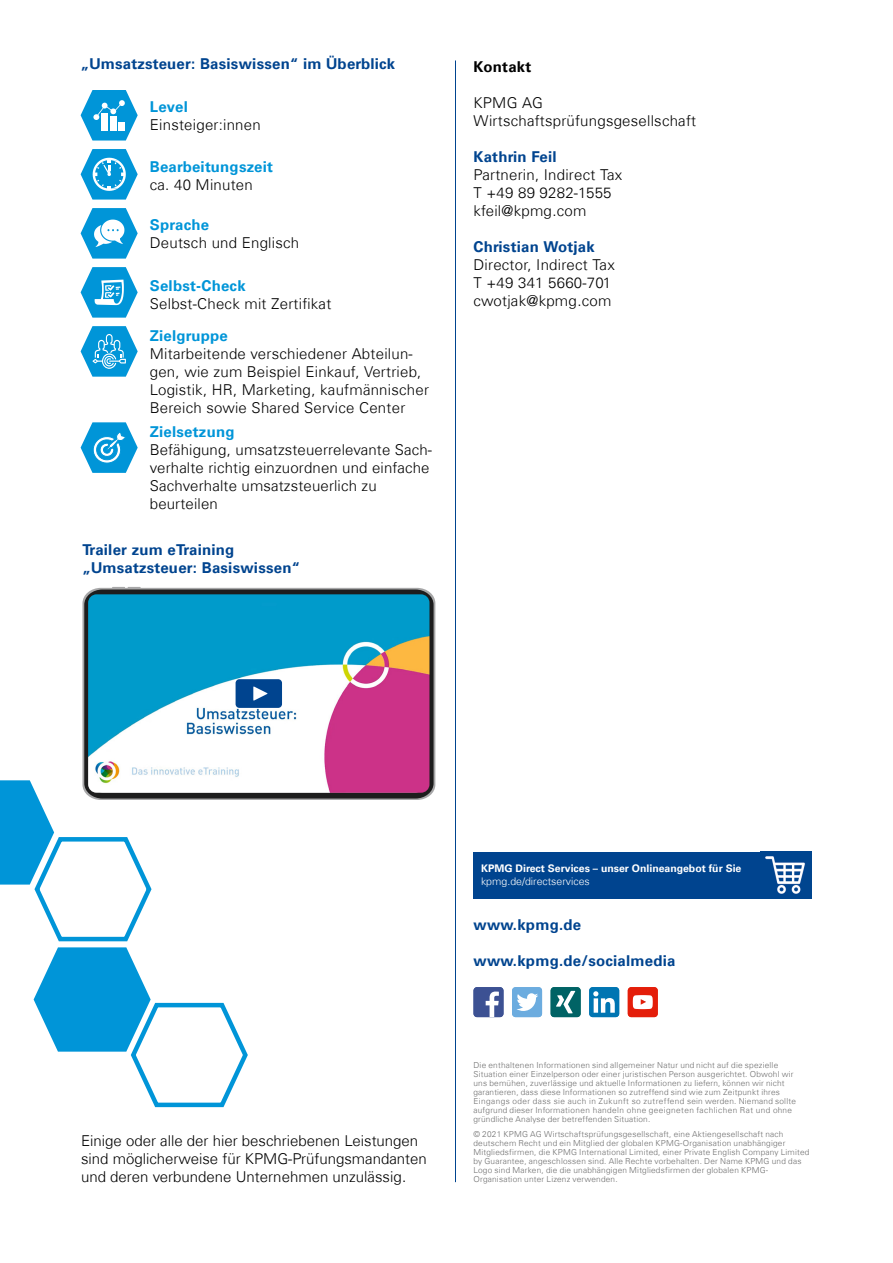
<style>
.page{position:relative;width:893px;height:1263px;background:#fff}
.page>*{position:absolute;margin:0;border:0;box-sizing:border-box;transform-origin:0 0}
.t1{font:300 15px/18px "Universfor KPMG";letter-spacing:.015em;color:#000}
.t2{font:700 15px/18px "Universfor KPMG";letter-spacing:.015em;color:#00448f}
.t3{font:700 15px "Universfor KPMG";letter-spacing:.015em;color:#0095d8}
.t4{font:700 15px "Universfor KPMG";letter-spacing:.015em;color:#000}
.t5{font:700 10.5px "Universfor KPMG";color:#fff}
.t6{font:300 10.5px "Universfor KPMG";color:#fff}
.t7{font:300 8.25px/9px "Universfor KPMG";letter-spacing:.025em;color:#6e6e6e}
</style>
<div class="page">
<hr style="left:455px;top:60px;width:1px;height:1122px;background:#00448f">
<svg style="left:0;top:780px;width:248px;height:328px"></svg>
<svg style="left:80px;top:90px;width:58px;height:51px"></svg>
<svg style="left:80px;top:149px;width:58px;height:51px"></svg>
<svg style="left:80px;top:326px;width:58px;height:51px"></svg>
<svg style="left:80px;top:422px;width:58px;height:51px"></svg>
<svg style="left:80px;top:208px;width:58px;height:51px"></svg>
<svg style="left:80px;top:267px;width:58px;height:51px"></svg>
<svg style="left:82px;top:588px;width:353px;height:212px;background:#a4a4a5"></svg>
<svg style="left:112px;top:587px;width:29px;height:2px"></svg>
<svg style="left:84px;top:589px;width:350px;height:209px;background:#2f2e2e"></svg>
<img style="left:88px;top:594px;width:341px;height:199px">
<div style="left:236px;top:679px;width:46px;height:29px;background:#00448f;border-radius:4px"></div>
<svg style="left:253px;top:686px;width:15px;height:15px"></svg>
<div style="left:473px;top:852px;width:290px;height:47px;background:#00448f"></div>
<img style="left:763px;top:852px;width:49px;height:47px">
<div style="left:473px;top:987px;width:30px;height:30px;background:#3c5193;border-radius:4px"></div>
<svg style="left:486px;top:991px;width:13px;height:26px"></svg>
<div style="left:512px;top:987px;width:30px;height:30px;background:#6cacdf;border-radius:4px"></div>
<svg style="left:517px;top:993px;width:21px;height:18px"></svg>
<div style="left:551px;top:987px;width:30px;height:30px;background:#006365;border-radius:4px"></div>
<svg style="left:556px;top:991px;width:19px;height:22px"></svg>
<div style="left:589px;top:987px;width:30px;height:30px;background:#0075b2;border-radius:4px"></div>
<svg style="left:593px;top:991px;width:22px;height:22px"></svg>
<div style="left:628px;top:987px;width:30px;height:30px;background:#e41e0a;border-radius:4px"></div>
<svg style="left:633px;top:995px;width:20px;height:14px"></svg>
<h1 class="t2" style="left:81px;top:55px;width:316px">„Umsatzsteuer: Basiswissen“ im Überblick</h1>
<h1 class="t3" style="left:150px;top:97px;width:40px">Level</h1>
<h1 class="t1" style="left:150px;top:115px;width:112px">Einsteiger:innen</h1>
<h1 class="t3" style="left:150px;top:158px;width:125px">Bearbeitungszeit</h1>
<h1 class="t1" style="left:150px;top:176px;width:104px">ca. 40 Minuten</h1>
<h1 class="t3" style="left:150px;top:216px;width:61px">Sprache</h1>
<h1 class="t1" style="left:150px;top:233px;width:151px">Deutsch und Englisch</h1>
<h1 class="t3" style="left:150px;top:277px;width:97px">Selbst-Check</h1>
<h1 class="t1" style="left:150px;top:295px;width:183px">Selbst-Check mit Zertifikat</h1>
<h1 class="t3" style="left:150px;top:327px;width:80px">Zielgruppe</h1>
<h1 class="t1" style="left:150px;top:345px;width:281px">Mitarbeitende verschiedener Abteilun&shy;gen, wie zum Beispiel Einkauf, Vertrieb, Logistik, HR, Marketing, kaufmännischer Bereich sowie Shared Service Center</h1>
<h1 class="t3" style="left:150px;top:423px;width:86px">Zielsetzung</h1>
<h1 class="t1" style="left:150px;top:441px;width:284px">Befähigung, umsatzsteuerrelevante Sach&shy;verhalte richtig einzuordnen und einfache Sachverhalte umsatzsteuerlich zu beurteilen</h1>
<h1 class="t2" style="left:82px;top:541px;width:219px">Trailer zum eTraining „Umsatzsteuer: Basiswissen“</h1>
<h1 class="t4" style="left:473px;top:58px;width:59px">Kontakt</h1>
<h1 class="t1" style="left:473px;top:94px;width:224px">KPMG AG<br>Wirtschaftsprüfungsgesellschaft</h1>
<h1 class="t2" style="left:473px;top:148px;width:85px">Kathrin Feil</h1>
<h1 class="t1" style="left:473px;top:166px;width:150px">Partnerin, Indirect Tax<br>T +49 89 9282-1555 kfeil@kpmg.com</h1>
<h1 class="t2" style="left:473px;top:238px;width:123px">Christian Wotjak</h1>
<h1 class="t1" style="left:473px;top:256px;width:143px">Director, Indirect Tax<br>T +49 341 5660-701 cwotjak@kpmg.com</h1>
<h1 class="t1" style="left:81px;top:1131px;width:347px">Einige oder alle der hier beschriebenen Leistungen sind möglicherweise für KPMG-Prüfungsmandanten und deren verbundene Unternehmen unzulässig.</h1>
<p class="t5" style="left:481px;top:862px;width:262px">KPMG Direct Services – unser Onlineangebot für Sie</p>
<p class="t6" style="left:481px;top:875px;width:110px">kpmg.de/directservices</p>
<h1 class="t2" style="left:473px;top:916px;width:109px">www.kpmg.de</h1>
<h1 class="t2" style="left:473px;top:952px;width:204px">www.kpmg.de/socialmedia</h1>
<p class="t7" style="left:473px;top:1061px;width:324px">Die enthaltenen Informationen sind allgemeiner Natur und nicht auf die spezielle Situation einer Einzelperson oder einer juristischen Person ausgerichtet. Obwohl wir uns bemühen, zuverlässige und aktuelle Informationen zu liefern, können wir nicht garantieren, dass diese Informationen so zutreffend sind wie zum Zeitpunkt ihres Eingangs oder dass sie auch in Zukunft so zutreffend sein werden. Niemand sollte aufgrund dieser Informationen handeln ohne geeigneten fachlichen Rat und ohne gründliche Analyse der betreffenden Situation.</p>
<p class="t7" style="left:473px;top:1130px;width:338px">© 2021 KPMG AG Wirtschaftsprüfungsgesellschaft, eine Aktiengesellschaft nach deutschem Recht und ein Mitglied der globalen KPMG-Organisation unabhängiger Mitgliedsfirmen, die KPMG International Limited, einer Private English Company Limited by Guarantee, angeschlossen sind. Alle Rechte vorbehalten. Der Name KPMG und das Logo sind Marken, die die unabhängigen Mitgliedsfirmen der globalen KPMG-Organisation unter Lizenz verwenden.</p>
</div>
